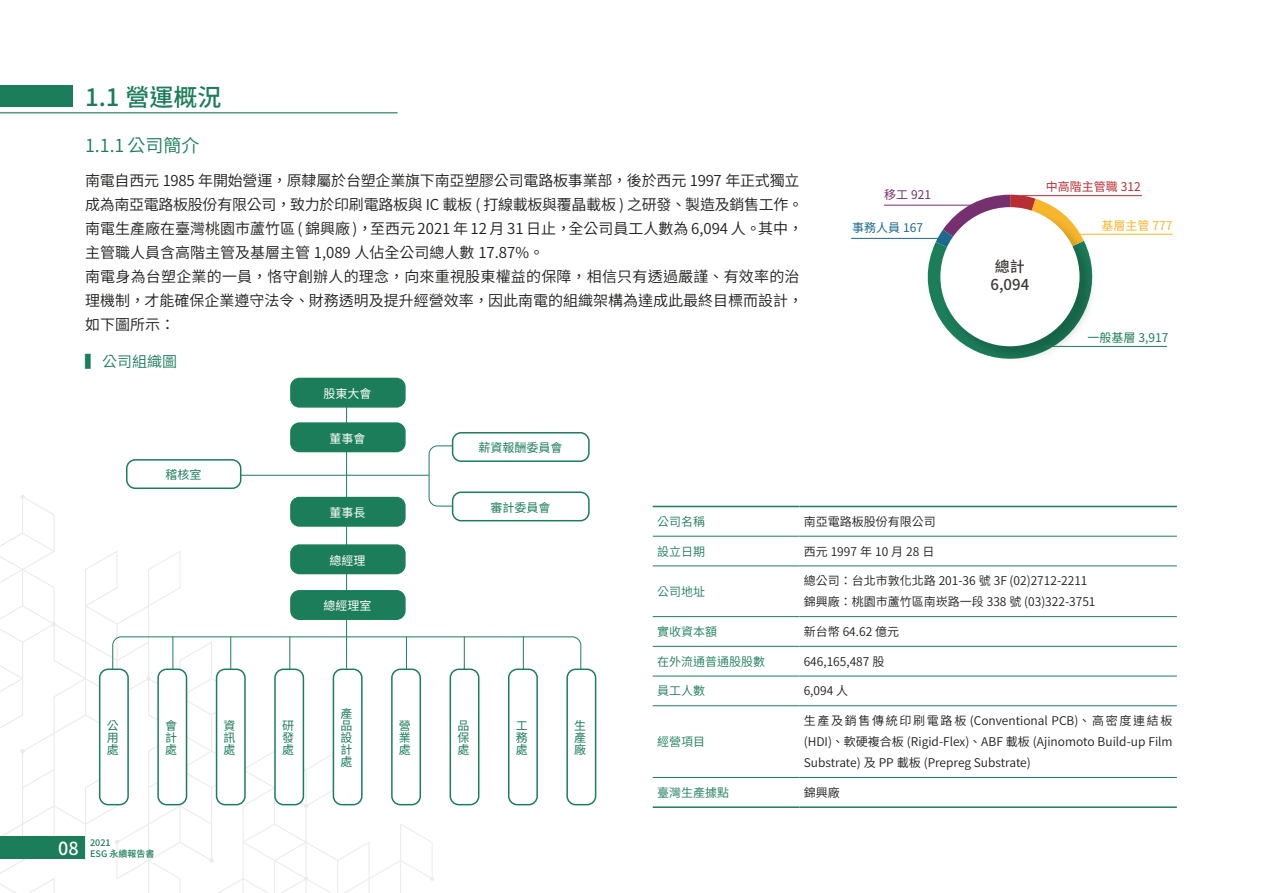
<style>
.page{position:relative;width:1263px;height:893px;background:#fff}
.page>*{position:absolute;margin:0;border:0;box-sizing:border-box;transform-origin:0 0}
.t1{font:500 24px "Noto Sans CJ Ktc";color:#1c7d5a}
.t2{font:600 18px "Noto Sans CJ Ktc";color:#1c7d5a}
.t3{font:600 15px/24px "Noto Sans CJ Ktc";color:#1f1e1d}
.t4{font:500 15px/18px "Noto Sans CJ Ktc";color:#3e3a39}
.t5{font:600 15px "Noto Sans CJ Ktc";color:#1c7d5a}
.t6{font:600 12px/21px "Noto Sans CJ Ktc";color:#1f1e1d}
.t7{font:12px/12px "Noto Sans CJ Ktc";color:#1c7d5a;text-align:justify}
.t8{font:600 12px "Noto Sans CJ Ktc";color:#1c7d5a}
.t9{font:12px "Noto Sans CJ Ktc";color:#fff}
.t10{font:12px "Noto Sans CJ Ktc";color:#b72f34}
.t11{font:12px "Noto Sans CJ Ktc";color:#f8b62d}
.t12{font:12px "Noto Sans CJ Ktc";color:#1c6a8e}
.t13{font:12px "Noto Sans CJ Ktc";color:#77306f}
.t14{font:500 9px/10.8px "Noto Sans CJ Ktc";color:#1c7d5a}
</style>
<div class="page">
<div style="left:0;top:837px;width:85px;height:22px;background:#1c7d5a"></div>
<hr style="left:0;top:112px;width:398px;height:1px;background:#1c7d5a">
<div style="left:0;top:85px;width:73px;height:22px;background:#1c7d5a"></div>
<svg style="left:428px;top:445px;width:30px;height:62px"></svg>
<hr style="left:241px;top:475px;width:188px;height:1px;background:#1c7d5a">
<svg style="left:112px;top:636px;width:469px;height:47px"></svg>
<hr style="left:346px;top:402px;width:1px;height:266px;background:#1c7d5a">
<div style="left:291px;top:378px;width:114px;height:29px;background:#1c7d5a;border-radius:9px"></div>
<div style="left:290px;top:378px;width:116px;height:30px;border:2px solid #1c7d5a;border-radius:9px"></div>
<div style="left:291px;top:423px;width:114px;height:28px;background:#1c7d5a;border-radius:9px"></div>
<div style="left:290px;top:422px;width:116px;height:30px;border:2px solid #1c7d5a;border-radius:9px"></div>
<div style="left:126px;top:459px;width:115px;height:30px;border:2px solid #1c7d5a;border-radius:9px"></div>
<div style="left:291px;top:498px;width:114px;height:28px;background:#1c7d5a;border-radius:9px"></div>
<div style="left:290px;top:497px;width:116px;height:30px;border:2px solid #1c7d5a;border-radius:9px"></div>
<div style="left:291px;top:545px;width:114px;height:28px;background:#1c7d5a;border-radius:9px"></div>
<div style="left:290px;top:544px;width:116px;height:30px;border:2px solid #1c7d5a;border-radius:9px"></div>
<div style="left:291px;top:591px;width:114px;height:28px;background:#1c7d5a;border-radius:9px"></div>
<div style="left:290px;top:590px;width:116px;height:30px;border:2px solid #1c7d5a;border-radius:9px"></div>
<div style="left:453px;top:433px;width:136px;height:28px;background:#fff;border-radius:9px"></div>
<div style="left:452px;top:432px;width:138px;height:30px;border:2px solid #1c7d5a;border-radius:9px"></div>
<div style="left:453px;top:492px;width:136px;height:29px;background:#fff;border-radius:9px"></div>
<div style="left:452px;top:491px;width:138px;height:30px;border:2px solid #1c7d5a;border-radius:9px"></div>
<div style="left:217px;top:669px;width:28px;height:136px;background:#fff;border-radius:9px"></div>
<div style="left:216px;top:668px;width:30px;height:137px;border:2px solid #1c7d5a;border-radius:9px"></div>
<div style="left:100px;top:669px;width:28px;height:136px;background:#fff;border-radius:9px"></div>
<div style="left:99px;top:668px;width:30px;height:137px;border:2px solid #1c7d5a;border-radius:9px"></div>
<div style="left:158px;top:669px;width:29px;height:136px;background:#fff;border-radius:9px"></div>
<div style="left:157px;top:668px;width:30px;height:137px;border:2px solid #1c7d5a;border-radius:9px"></div>
<div style="left:392px;top:669px;width:28px;height:136px;background:#fff;border-radius:9px"></div>
<div style="left:391px;top:668px;width:30px;height:137px;border:2px solid #1c7d5a;border-radius:9px"></div>
<div style="left:275px;top:669px;width:28px;height:136px;background:#fff;border-radius:9px"></div>
<div style="left:274px;top:668px;width:30px;height:137px;border:2px solid #1c7d5a;border-radius:9px"></div>
<div style="left:333px;top:669px;width:29px;height:136px;background:#fff;border-radius:9px"></div>
<div style="left:333px;top:668px;width:30px;height:137px;border:2px solid #1c7d5a;border-radius:9px"></div>
<div style="left:567px;top:669px;width:29px;height:136px;background:#fff;border-radius:9px"></div>
<div style="left:566px;top:668px;width:30px;height:137px;border:2px solid #1c7d5a;border-radius:9px"></div>
<div style="left:450px;top:669px;width:29px;height:136px;background:#fff;border-radius:9px"></div>
<div style="left:450px;top:668px;width:29px;height:137px;border:2px solid #1c7d5a;border-radius:9px"></div>
<div style="left:509px;top:669px;width:28px;height:136px;background:#fff;border-radius:9px"></div>
<div style="left:508px;top:668px;width:30px;height:137px;border:2px solid #1c7d5a;border-radius:9px"></div>
<hr style="left:653px;top:536px;width:146px;height:1px;background:#1c7d5a">
<hr style="left:799px;top:536px;width:378px;height:1px;background:#1c7d5a">
<hr style="left:653px;top:565px;width:146px;height:1px;background:#1c7d5a">
<hr style="left:799px;top:565px;width:378px;height:1px;background:#1c7d5a">
<hr style="left:653px;top:616px;width:146px;height:1px;background:#1c7d5a">
<hr style="left:799px;top:616px;width:378px;height:1px;background:#1c7d5a">
<hr style="left:653px;top:646px;width:146px;height:1px;background:#1c7d5a">
<hr style="left:799px;top:646px;width:378px;height:1px;background:#1c7d5a">
<hr style="left:653px;top:676px;width:146px;height:1px;background:#1c7d5a">
<hr style="left:799px;top:676px;width:378px;height:1px;background:#1c7d5a">
<hr style="left:653px;top:705px;width:146px;height:1px;background:#1c7d5a">
<hr style="left:799px;top:705px;width:378px;height:1px;background:#1c7d5a">
<hr style="left:653px;top:777px;width:146px;height:1px;background:#1c7d5a">
<hr style="left:799px;top:777px;width:378px;height:1px;background:#1c7d5a">
<hr style="left:653px;top:506px;width:146px;height:1px;background:#1c7d5a">
<hr style="left:799px;top:506px;width:378px;height:1px;background:#1c7d5a">
<hr style="left:653px;top:806px;width:146px;height:2px;background:#1c7d5a">
<hr style="left:799px;top:806px;width:378px;height:2px;background:#1c7d5a">
<svg style="left:925px;top:195px;width:179px;height:151px"></svg>
<img style="left:936px;top:203px;width:165px;height:156px">
<div style="left:940px;top:207px;width:139px;height:139px;background:#fff;border-radius:50%"></div>
<hr style="left:1021px;top:195px;width:121px;height:1px;background:#b72f34">
<hr style="left:1075px;top:234px;width:98px;height:1px;background:#f8b62d">
<hr style="left:1043px;top:346px;width:124px;height:1px;background:#1c7d5a">
<hr style="left:851px;top:238px;width:97px;height:1px;background:#1c6a8e">
<hr style="left:884px;top:205px;width:97px;height:1px;background:#77306f">
<h1 class="t1" style="left:85px;top:84px;width:138px">1.1 營運概況</h1>
<p class="t2" style="left:85px;top:135px;width:116px">1.1.1 公司簡介</p>
<p class="t3" style="left:85px;top:169px;width:720px">南電自西元 1985 年開始營運，原隸屬於台塑企業旗下南亞塑膠公司電路板事業部，後於西元 1997 年正式獨立成為南亞電路板股份有限公司，致力於印刷電路板與 IC 載板 ( 打線載板與覆晶載板 ) 之研發、製造及銷售工作。南電生產廠在臺灣桃園市蘆竹區 ( 錦興廠 )，至西元 2021 年 12 月 31 日止，全公司員工人數為 6,094 人。其中，主管職人員含高階主管及基層主管 1,089 人佔全公司總人數 17.87%。<br>南電身為台塑企業的一員，恪守創辦人的理念，向來重視股東權益的保障，相信只有透過嚴謹、有效率的治理機制，才能確保企業遵守法令、財務透明及提升經營效率，因此南電的組織架構為達成此最終目標而設計，如下圖所示：</p>
<p class="t5" style="left:85px;top:353px;width:94px">▍ 公司組織圖</p>
<p class="t7" style="left:165px;top:469px;width:37px">稽核室</p>
<p class="t9" style="left:324px;top:387px;width:49px">股東大會</p>
<p class="t9" style="left:330px;top:431px;width:37px">董事會</p>
<p class="t7" style="left:478px;top:442px;width:85px">薪資報酬委員會</p>
<p class="t13" style="left:884px;top:188px;width:48px">移工 921</p>
<p class="t12" style="left:852px;top:221px;width:72px">事務人員 167</p>
<p class="t4" style="left:991px;top:258px;width:40px">總計<br>6,094</p>
<p class="t10" style="left:1046px;top:179px;width:96px">中高階主管職 312</p>
<p class="t11" style="left:1101px;top:219px;width:72px">基層主管 777</p>
<p class="t7" style="left:1087px;top:331px;width:82px">一般基層 3,917</p>
<p class="t9" style="left:330px;top:506px;width:37px">董事長</p>
<p class="t9" style="left:330px;top:553px;width:37px">總經理</p>
<p class="t9" style="left:324px;top:599px;width:49px">總經理室</p>
<p class="t7" style="left:340px;top:708px;width:13px">產品設計處</p>
<p class="t7" style="left:107px;top:720px;width:13px">公用處</p>
<p class="t7" style="left:165px;top:720px;width:13px">會計處</p>
<p class="t7" style="left:224px;top:720px;width:13px">資訊處</p>
<p class="t7" style="left:282px;top:720px;width:13px">研發處</p>
<p class="t7" style="left:399px;top:720px;width:13px">營業處</p>
<p class="t14" style="left:58px;top:837px;width:98px;text-indent:32px">2021<br><sup>08</sup> ESG 永續報告書</p>
<p class="t7" style="left:490px;top:502px;width:61px">審計委員會</p>
<p class="t7" style="left:457px;top:720px;width:13px">品保處</p>
<p class="t7" style="left:516px;top:720px;width:13px">工務處</p>
<p class="t7" style="left:574px;top:720px;width:13px">生產廠</p>
<p class="t8" style="left:657px;top:515px;width:49px">公司名稱</p>
<p class="t6" style="left:804px;top:511px;width:133px">南亞電路板股份有限公司</p>
<p class="t8" style="left:657px;top:544px;width:49px">設立日期</p>
<p class="t6" style="left:804px;top:541px;width:132px">西元 1997 年 10 月 28 日</p>
<p class="t8" style="left:657px;top:585px;width:49px">公司地址</p>
<p class="t6" style="left:804px;top:571px;width:293px">總公司：台北市敦化北路 201-36 號 3F (02)2712-2211錦興廠：桃園市蘆竹區南崁路一段 338 號 (03)322-3751</p>
<p class="t8" style="left:657px;top:625px;width:61px">實收資本額</p>
<p class="t6" style="left:804px;top:621px;width:97px">新台幣 64.62 億元</p>
<p class="t8" style="left:657px;top:655px;width:109px">在外流通普通股股數</p>
<p class="t6" style="left:804px;top:651px;width:82px">646,165,487 股</p>
<p class="t8" style="left:657px;top:684px;width:49px">員工人數</p>
<p class="t6" style="left:804px;top:681px;width:46px">6,094 人</p>
<p class="t8" style="left:657px;top:735px;width:49px">經營項目</p>
<p class="t6" style="left:804px;top:710px;width:370px;text-align:justify">生產及銷售傳統印刷電路板 (Conventional PCB)、高密度連結板(HDI)、軟硬複合板 (Rigid-Flex)、ABF 載板 (Ajinomoto Build-up Film Substrate) 及 PP 載板 (Prepreg Substrate)</p>
<p class="t8" style="left:657px;top:786px;width:73px">臺灣生產據點</p>
<p class="t6" style="left:804px;top:782px;width:37px">錦興廠</p>
</div>
